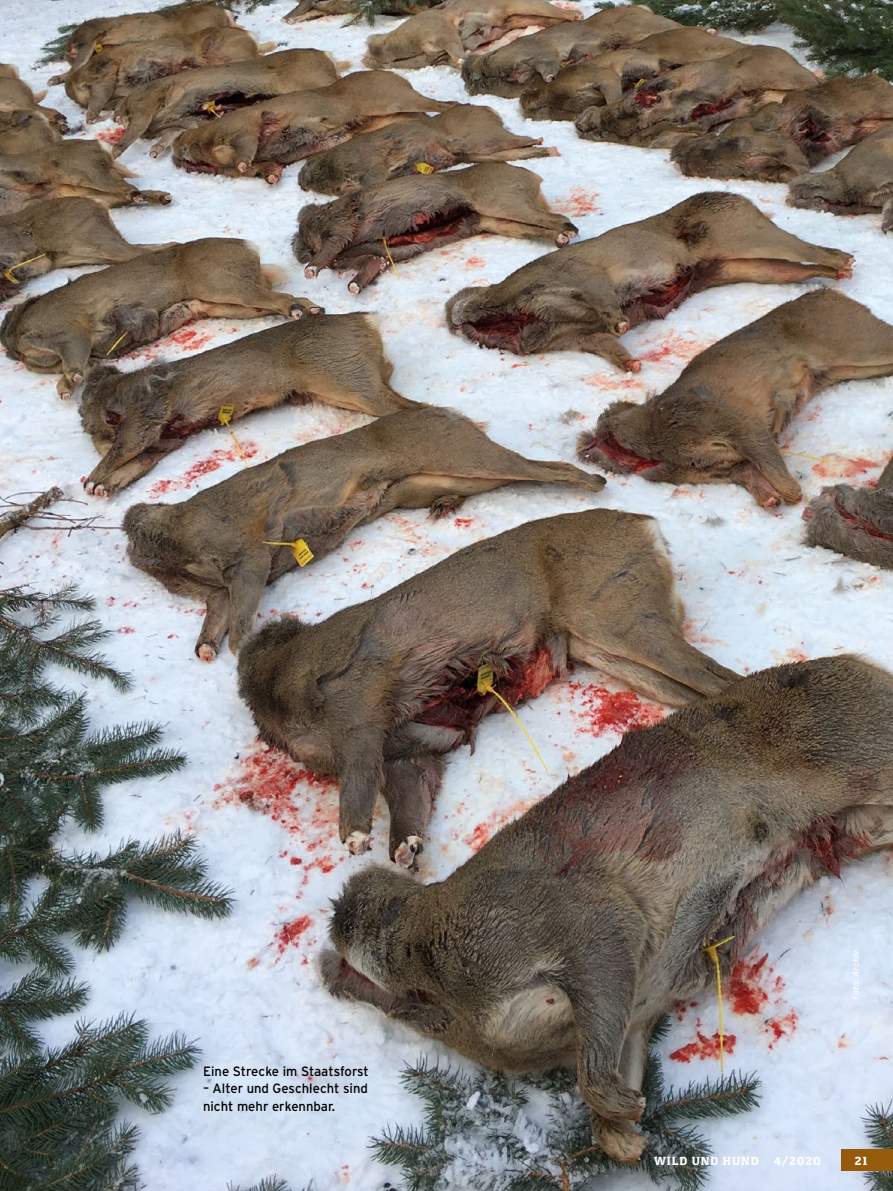
<style>
.page{position:relative;width:893px;height:1191px;background:#fff}
.page>*{position:absolute;margin:0;border:0;box-sizing:border-box;transform-origin:0 0}
.Bildunterschrift_lin{font:13.5px/17.2px "Parey Interstate";color:#000}
.Fuss__Abschnitt{font:800 12px "Foral Pro";letter-spacing:.075em;color:#fff}
.Fotonachweis{font:italic 9px "Parey Interstate";color:#fff}
</style>
<div class="page">
<img style="left:0;top:0;width:893px;height:1191px">
<div style="left:842px;top:1149px;width:51px;height:21px;background:#965a0d"></div>
<p class="Bildunterschrift_lin" style="left:203px;top:1062px;width:167px">Eine Strecke im Staatsforst</p>
<p class="Bildunterschrift_lin" style="left:203px;top:1080px;width:166px">– Alter und Geschlecht sind nicht mehr erkennbar.</p>
<p class="Fotonachweis" style="left:851px;top:999px;width:51px;rotate:-90deg">Foto: Archiv</p>
<p class="Fuss__Abschnitt" style="left:654px;top:1153px;width:106px">WILD UND HUND</p>
<p class="Fuss__Abschnitt" style="left:774px;top:1153px;width:49px">4/2020</p>
<p class="Fuss__Abschnitt" style="left:855px;top:1153px;width:14px">21</p>
</div>
